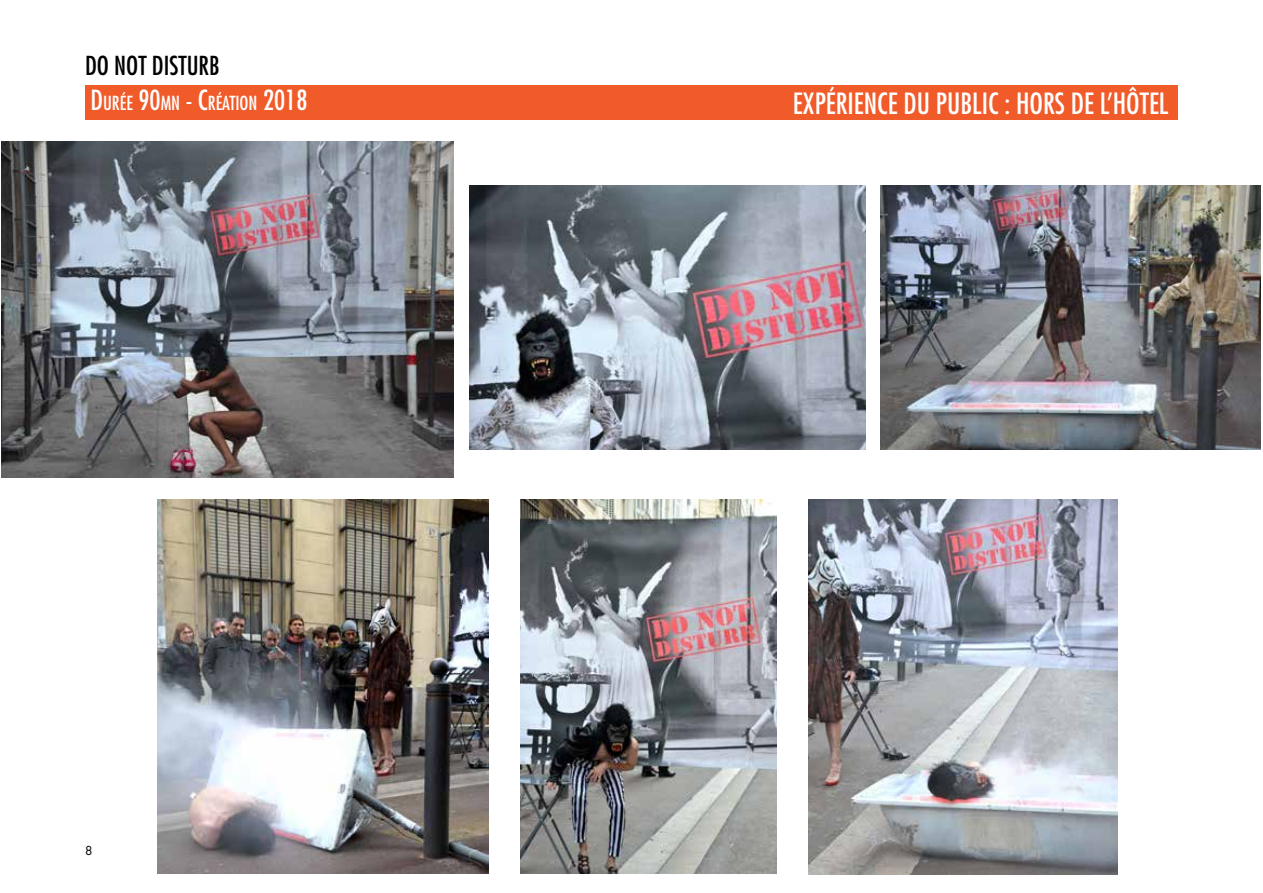
<style>
.page{position:relative;width:1263px;height:893px;background:#fff}
.page>*{position:absolute;margin:0;border:0;box-sizing:border-box;transform-origin:0 0}
.t1{font:condensed 28.5px "Futura Std";color:#fff}
.t2{font:condensed 25.5px "Futura Std";color:#000}
.t3{font:condensed 18.9px "Futura Std";color:#fff}
.t4{font:12px "Futura Std";color:#000}
.s1{font-size:27px}
</style>
<div class="page">
<div style="left:85px;top:85px;width:1093px;height:34px;background:#f15a29"></div>
<img style="left:157px;top:500px;width:331px;height:374px">
<img style="left:809px;top:500px;width:309px;height:374px">
<img style="left:1px;top:141px;width:453px;height:336px">
<img style="left:469px;top:186px;width:396px;height:264px">
<img style="left:521px;top:500px;width:255px;height:374px">
<img style="left:881px;top:186px;width:379px;height:264px">
<p class="t2" style="left:85px;top:50px;width:136px">DO NOT DISTURB</p>
<p class="t3" style="left:91px;top:92px;width:218px"><span class="s1">D</span>URÉE <span class="s1">90</span>MN <span class="s1">- C</span>RÉATION <span class="s1">2018</span></p>
<p class="t4" style="left:85px;top:843px;width:9px">8</p>
<p class="t1" style="left:793px;top:86px;width:155px">EXPÉRI ENCE DU PUBLIC</p>
<p class="t1" style="left:1004px;top:86px;width:165px">: HORS DE L’HÔTEL</p>
</div>
